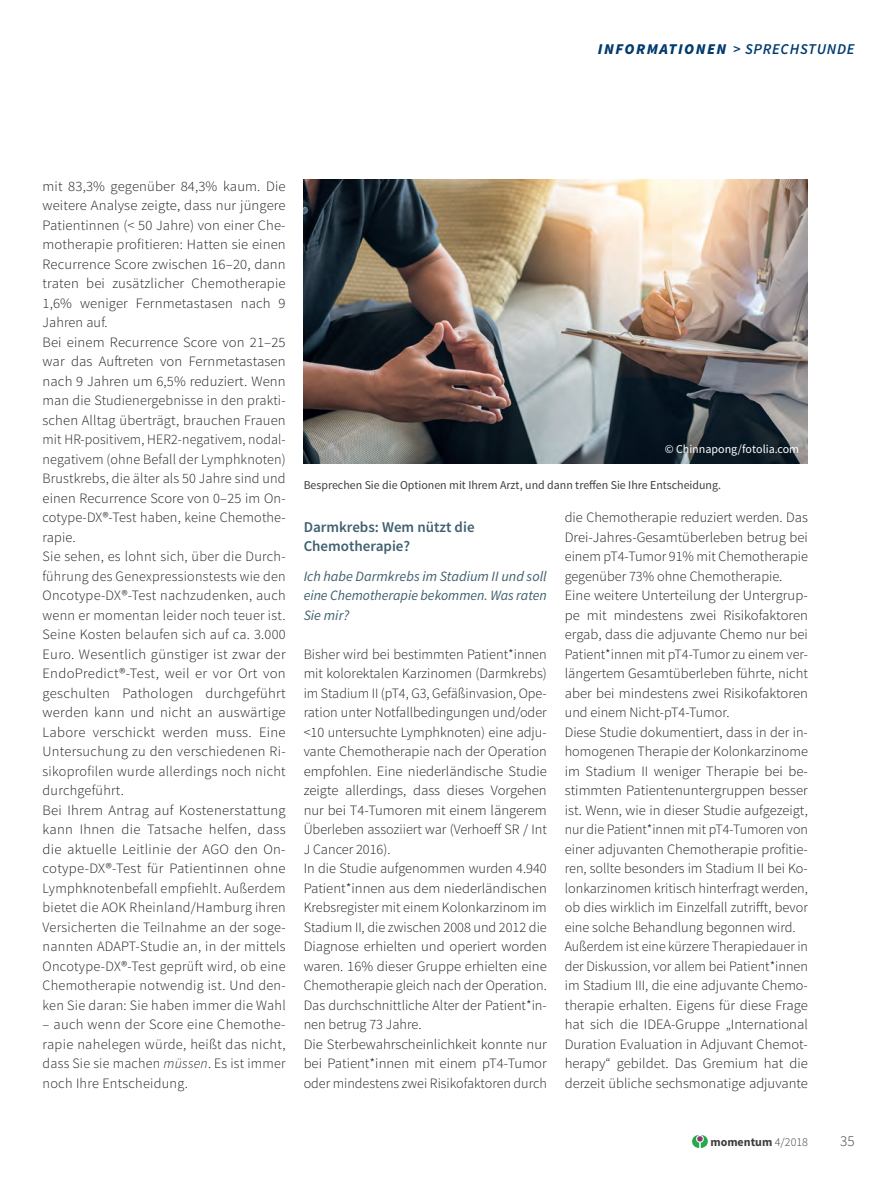
<style>
.page{position:relative;width:893px;height:1191px;background:#fff}
.page>*{position:absolute;margin:0;border:0;box-sizing:border-box;transform-origin:0 0}
.t1{font:600 15px/19.5px "Source Sans Pro";color:#3f606e}
.t2{font:italic 900 15px "Source Sans Pro";letter-spacing:.1em;color:#003a6f}
.t3{font:300 15px "Source Sans Pro";color:#3e3e3f}
.t4{font:300 14.25px/19.5px "Source Sans Pro";color:#231f20}
.t5{font:italic 14.25px/19.5px "Source Sans Pro";color:#3f606e;text-align:justify}
.t6{font:12px "Source Sans Pro Regular 2";color:#3e3e3f}
.t7{font:12px "Source Sans Pro";color:#fff}
.t8{font:700 12px "Source Sans Pro";color:#3e3e3f}
.s1{font-weight:600}
.s2{font-style:italic}
.s3{font-weight:300}
</style>
<div class="page">
<img style="left:693px;top:1135px;width:15px;height:12px">
<img style="left:304px;top:180px;width:504px;height:283px">
<p class="t2" style="left:598px;top:39px;width:258px">INFORMATIONEN <span class="s1">&gt; SPRECHSTUNDE</span></p>
<p class="t4" style="left:43px;top:176px;width:245px">mit 83,3% gegenüber 84,3% kaum. Die weitere Analyse zeigte, dass nur jüngere Patientinnen (&lt; 50 Jahre) von einer Che&shy;motherapie profitieren: Hatten sie einen Recurrence Score zwischen 16–20, dann traten bei zusätzlicher Chemotherapie 1,6% weniger Fernmetastasen nach 9<br>Jahren auf.<br>Bei einem Recurrence Score von 21–25 war das Auftreten von Fernmetastasen nach 9 Jahren um 6,5% reduziert. Wenn man die Studienergebnisse in den prakti&shy;schen Alltag überträgt, brauchen Frauen mit HR-positivem, HER2-negativem, nodal&shy;negativem (ohne Befall der Lymphknoten)<br>Brustkrebs, die älter als 50 Jahre sind und einen Recurrence Score von 0–25 im On&shy;cotype-DX®-Test haben, keine Chemothe&shy;rapie.<br>Sie sehen, es lohnt sich, über die Durch&shy;führung des Genexpressionstests wie den Oncotype-DX®-Test nachzudenken, auch wenn er momentan leider noch teuer ist.<br>Seine Kosten belaufen sich auf ca. 3.000<br>Euro. Wesentlich günstiger ist zwar der EndoPredict®-Test, weil er vor Ort von geschulten Pathologen durchgeführt werden kann und nicht an auswärtige Labore verschickt werden muss. Eine Untersuchung zu den verschiedenen Ri&shy;sikoprofilen wurde allerdings noch nicht durchgeführt.<br>Bei Ihrem Antrag auf Kostenerstattung kann Ihnen die Tatsache helfen, dass die aktuelle Leitlinie der AGO den On&shy;cotype-DX®-Test für Patientinnen ohne Lymphknotenbefall empfiehlt. Außerdem bietet die AOK Rheinland/Hamburg ihren Versicherten die Teilnahme an der soge&shy;nannten ADAPT-Studie an, in der mittels Oncotype-DX®-Test geprüft wird, ob eine Chemotherapie notwendig ist. Und den&shy;ken Sie daran: Sie haben immer die Wahl</p>
<p class="t4" style="left:43px;top:1015px;width:245px;text-align:justify">– auch wenn der Score eine Chemothe&shy;rapie nahelegen würde, heißt das nicht, dass Sie sie machen <span class="s2">müssen</span>. Es ist immer noch Ihre Entscheidung.</p>
<p class="t7" style="left:665px;top:441px;width:136px">© Chinnapong/fotolia.com</p>
<p class="t6" style="left:304px;top:478px;width:419px">Besprechen Sie die Optionen mit Ihrem Arzt, und dann treffen Sie Ihre Entscheidung.</p>
<p class="t1" style="left:304px;top:517px;width:172px">Darmkrebs: Wem nützt die<br>Chemotherapie?</p>
<p class="t5" style="left:304px;top:566px;width:245px">Ich habe Darmkrebs im Stadium II und soll eine Chemotherapie bekommen. Was raten Sie mir?</p>
<p class="t4" style="left:304px;top:644px;width:245px">Bisher wird bei bestimmten Patient*innen mit kolorektalen Karzinomen (Darmkrebs) im Stadium II (pT4, G3, Gefäßinvasion, Ope&shy;ration unter Notfallbedingungen und/oder &lt;10 untersuchte Lymphknoten) eine adju&shy;vante Chemotherapie nach der Operation empfohlen. Eine niederländische Studie zeigte allerdings, dass dieses Vorgehen nur bei T4-Tumoren mit einem längerem Überleben assoziiert war (Verhoeff SR / Int J Cancer 2016).<br>In die Studie aufgenommen wurden 4.940<br>Patient*innen aus dem niederländischen Krebsregister mit einem Kolonkarzinom im Stadium II, die zwischen 2008 und 2012 die Diagnose erhielten und operiert worden waren. 16% dieser Gruppe erhielten eine Chemotherapie gleich nach der Operation.<br>Das durchschnittliche Alter der Patient*in&shy;nen betrug 73 Jahre.<br>Die Sterbewahrscheinlichkeit konnte nur bei Patient*innen mit einem pT4-Tumor oder mindestens zwei Risikofaktoren durch</p>
<p class="t4" style="left:565px;top:508px;width:245px">die Chemotherapie reduziert werden. Das Drei-Jahres-Gesamtüberleben betrug bei einem pT4-Tumor 91% mit Chemotherapie gegenüber 73% ohne Chemotherapie.<br>Eine weitere Unterteilung der Untergrup&shy;pe mit mindestens zwei Risikofaktoren ergab, dass die adjuvante Chemo nur bei Patient*innen mit pT4-Tumor zu einem ver&shy;längertem Gesamtüberleben führte, nicht aber bei mindestens zwei Risikofaktoren und einem Nicht-pT4-Tumor.<br>Diese Studie dokumentiert, dass in der in&shy;homogenen Therapie der Kolonkarzinome im Stadium II weniger Therapie bei be&shy;stimmten Patientenuntergruppen besser ist. Wenn, wie in dieser Studie aufgezeigt, nur die Patient*innen mit pT4-Tumoren von einer adjuvanten Chemotherapie profitie&shy;ren, sollte besonders im Stadium II bei Ko&shy;lonkarzinomen kritisch hinterfragt werden, ob dies wirklich im Einzelfall zutrifft, bevor eine solche Behandlung begonnen wird.<br>Außerdem ist eine kürzere Therapiedauer in der Diskussion, vor allem bei Patient*innen im Stadium III, die eine adjuvante Chemo&shy;therapie erhalten. Eigens für diese Frage hat sich die IDEA-Gruppe „International Duration Evaluation in Adjuvant Chemot&shy;herapy“ gebildet. Das Gremium hat die derzeit übliche sechsmonatige adjuvante</p>
<p class="t8" style="left:710px;top:1134px;width:99px">momentum <span class="s3">4/2018</span></p>
<p class="t3" style="left:840px;top:1132px;width:16px">35</p>
</div>
